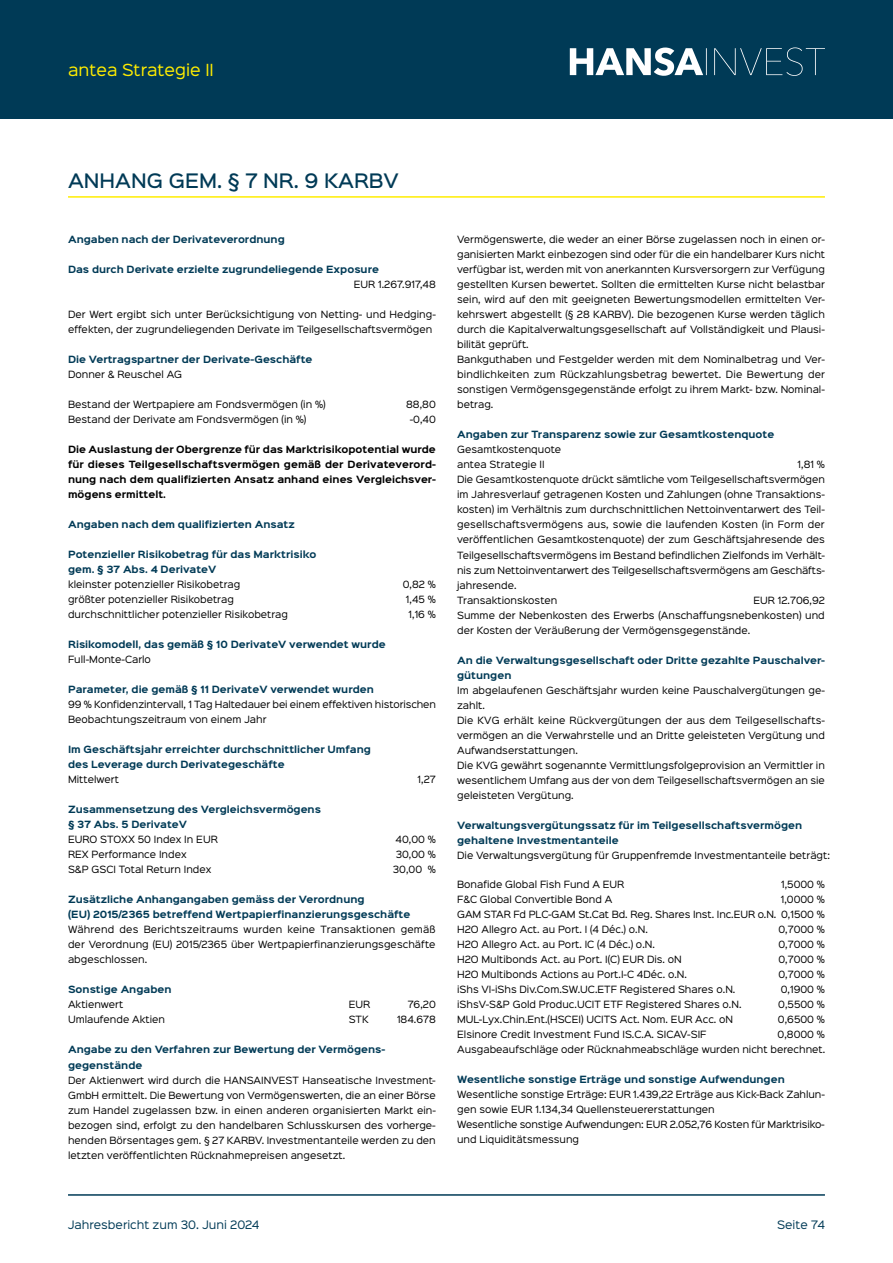
<style>
.page{position:relative;width:893px;height:1263px;background:#fff}
.page>*{position:absolute;margin:0;border:0;box-sizing:border-box;transform-origin:0 0}
.t1{font:500 18px "Sinkin Sans 500";color:#003a56}
.t2{font:15px "Sinkin Sans 400";color:#ffed00}
.t3{font:10.5px "Sinkin Sans 400";color:#003a56}
.t4{font:9px/15px "Sinkin Sans 400";color:#000}
.t5{font:700 9px/15px "Sinkin Sans 700";color:#003a56}
.t6{font:700 9px/15px "Sinkin Sans 700";color:#000;text-align:justify}
</style>
<div class="page">
<div style="left:0;top:0;width:893px;height:119px;background:#003a56"></div>
<svg style="left:570px;top:47px;width:255px;height:29px"></svg>
<hr style="left:68px;top:1194px;width:757px;height:2px;background:#003a56">
<hr style="left:68px;top:196px;width:757px;height:2px;background:#ffed00">
<h2 class="t2" style="left:68px;top:57px;width:147px">antea Strategie II</h2>
<h1 class="t1" style="left:68px;top:165px;width:332px">ANHANG GEM. § 7 NR. 9 KARBV</h1>
<p class="t5" style="left:68px;top:233px;width:218px">Angaben nach der Derivateverordnung</p>
<p class="t5" style="left:68px;top:263px;width:312px">Das durch Derivate erzielte zugrundeliegende Exposure</p>
<p class="t4" style="left:354px;top:276px;width:84px">EUR 1.267.917,48</p>
<p class="t4" style="left:68px;top:306px;width:369px">Der Wert ergibt sich unter Berücksichtigung von Netting- und Hedging&shy;effekten, der zugrundeliegenden Derivate im Teilgesellschaftsvermögen</p>
<p class="t5" style="left:68px;top:353px;width:246px">Die Vertragspartner der Derivate-Geschäfte</p>
<p class="t4" style="left:68px;top:366px;width:115px">Donner &amp; Reuschel AG</p>
<p class="t4" style="left:68px;top:396px;width:259px">Bestand der Wertpapiere am Fondsvermögen (in %)</p>
<p class="t4" style="left:406px;top:396px;width:31px">88,80</p>
<p class="t4" style="left:68px;top:411px;width:240px">Bestand der Derivate am Fondsvermögen (in %)</p>
<p class="t4" style="left:410px;top:411px;width:28px">-0,40</p>
<p class="t6" style="left:68px;top:443px;width:369px">Die Auslastung der Obergrenze für das Marktrisikopotential wurde für dieses Teilgesellschaftsvermögen gemäß der Derivateverord&shy;nung nach dem qualifizierten Ansatz anhand eines Vergleichsver&shy;mögens ermittelt.</p>
<p class="t5" style="left:68px;top:518px;width:228px">Angaben nach dem qualifizierten Ansatz</p>
<p class="t5" style="left:68px;top:548px;width:250px">Potenzieller Risikobetrag für das Marktrisiko gem. § 37 Abs. 4 DerivateV</p>
<p class="t4" style="left:68px;top:576px;width:174px">kleinster potenzieller Risikobetrag</p>
<p class="t4" style="left:403px;top:576px;width:35px">0,82 %</p>
<p class="t4" style="left:68px;top:591px;width:167px">größter potenzieller Risikobetrag</p>
<p class="t4" style="left:406px;top:591px;width:31px">1,45 %</p>
<p class="t4" style="left:68px;top:606px;width:222px">durchschnittlicher potenzieller Risikobetrag</p>
<p class="t4" style="left:408px;top:606px;width:29px">1,16 %</p>
<p class="t5" style="left:68px;top:638px;width:319px">Risikomodell, das gemäß § 10 DerivateV verwendet wurde</p>
<p class="t4" style="left:68px;top:651px;width:84px">Full-Monte-Carlo</p>
<p class="t5" style="left:68px;top:683px;width:307px">Parameter, die gemäß § 11 DerivateV verwendet wurden</p>
<p class="t4" style="left:68px;top:696px;width:369px">99 % Konfidenzintervall, 1 Tag Haltedauer bei einem effektiven historischen<br>Beobachtungszeitraum von einem Jahr</p>
<p class="t5" style="left:68px;top:743px;width:304px">Im Geschäftsjahr erreichter durchschnittlicher Umfang des Leverage durch Derivategeschäfte</p>
<p class="t4" style="left:68px;top:771px;width:52px">Mittelwert</p>
<p class="t4" style="left:418px;top:771px;width:20px">1,27</p>
<p class="t5" style="left:68px;top:803px;width:254px">Zusammensetzung des Vergleichsvermögens § 37 Abs. 5 DerivateV</p>
<p class="t4" style="left:68px;top:831px;width:151px">EURO STOXX 50 Index In EUR</p>
<p class="t4" style="left:396px;top:831px;width:42px">40,00 %</p>
<p class="t4" style="left:68px;top:846px;width:120px">REX Performance Index</p>
<p class="t4" style="left:396px;top:846px;width:42px">30,00 %</p>
<p class="t4" style="left:68px;top:861px;width:145px">S&amp;P GSCI Total Return Index</p>
<p class="t4" style="left:393px;top:861px;width:44px">30,00 %</p>
<p class="t5" style="left:68px;top:893px;width:344px">Zusätzliche Anhangangaben gemäss der Verordnung<br>(EU) 2015/2365 betreffend Wertpapierfinanzierungsgeschäfte</p>
<p class="t4" style="left:68px;top:921px;width:369px;text-align:justify">Während des Berichtszeitraums wurden keine Transaktionen gemäß der Verordnung (EU) 2015/2365 über Wertpapierfinanzierungsgeschäfte abgeschlossen.</p>
<p class="t5" style="left:68px;top:983px;width:105px">Sonstige Angaben</p>
<p class="t4" style="left:68px;top:996px;width:57px">Aktienwert</p>
<p class="t4" style="left:349px;top:996px;width:23px">EUR</p>
<p class="t4" style="left:408px;top:996px;width:30px">76,20</p>
<p class="t4" style="left:68px;top:1011px;width:98px">Umlaufende Aktien</p>
<p class="t4" style="left:349px;top:1011px;width:21px">STK</p>
<p class="t4" style="left:397px;top:1011px;width:40px">184.678</p>
<p class="t5" style="left:68px;top:1043px;width:319px">Angabe zu den Verfahren zur Bewertung der Vermögens&shy;gegenstände</p>
<p class="t4" style="left:68px;top:1071px;width:369px;text-align:justify">Der Aktienwert wird durch die HANSAINVEST Hanseatische Investment-GmbH ermittelt. Die Bewertung von Vermögenswerten, die an einer Börse zum Handel zugelassen bzw. in einen anderen organisierten Markt ein&shy;bezogen sind, erfolgt zu den handelbaren Schlusskursen des vorherge&shy;henden Börsentages gem. § 27 KARBV. Investmentanteile werden zu den letzten veröffentlichten Rücknahmepreisen angesetzt.</p>
<p class="t4" style="left:457px;top:231px;width:369px">Vermögenswerte, die weder an einer Börse zugelassen noch in einen or&shy;ganisierten Markt einbezogen sind oder für die ein handelbarer Kurs nicht verfügbar ist, werden mit von anerkannten Kursversorgern zur Verfügung gestellten Kursen bewertet. Sollten die ermittelten Kurse nicht belastbar sein, wird auf den mit geeigneten Bewertungsmodellen ermittelten Ver&shy;kehrswert abgestellt (§ 28 KARBV). Die bezogenen Kurse werden täglich durch die Kapitalverwaltungsgesellschaft auf Vollständigkeit und Plausi&shy;bilität geprüft.<br>Bankguthaben und Festgelder werden mit dem Nominalbetrag und Ver&shy;bindlichkeiten zum Rückzahlungsbetrag bewertet. Die Bewertung der sonstigen Vermögensgegenstände erfolgt zu ihrem Markt- bzw. Nominal&shy;betrag.</p>
<p class="t5" style="left:457px;top:428px;width:319px">Angaben zur Transparenz sowie zur Gesamtkostenquote</p>
<p class="t4" style="left:457px;top:441px;width:106px">Gesamtkostenquote antea Strategie II</p>
<p class="t4" style="left:457px;top:456px;width:370px;text-indent:340px">1,81 % Die Gesamtkostenquote drückt sämtliche vom Teilgesellschaftsvermögen im Jahresverlauf getragenen Kosten und Zahlungen (ohne Transaktions&shy;kosten) im Verhältnis zum durchschnittlichen Nettoinventarwert des Teil&shy;gesellschaftsvermögens aus, sowie die laufenden Kosten (in Form der veröffentlichen Gesamtkostenquote) der zum Geschäftsjahresende des Teilgesellschaftsvermögens im Bestand befindlichen Zielfonds im Verhält&shy;nis zum Nettoinventarwert des Teilgesellschaftsvermögens am Geschäfts&shy;jahresende.<br>Transaktionskosten</p>
<p class="t4" style="left:457px;top:592px;width:369px;text-align:justify;text-indent:296px">EUR 12.706,92<br>Summe der Nebenkosten des Erwerbs (Anschaffungsnebenkosten) und der Kosten der Veräußerung der Vermögensgegenstände.</p>
<p class="t5" style="left:457px;top:653px;width:369px">An die Verwaltungsgesellschaft oder Dritte gezahlte Pauschalver&shy;gütungen</p>
<p class="t4" style="left:457px;top:682px;width:369px">Im abgelaufenen Geschäftsjahr wurden keine Pauschalvergütungen ge&shy;zahlt.<br>Die KVG erhält keine Rückvergütungen der aus dem Teilgesellschafts&shy;vermögen an die Verwahrstelle und an Dritte geleisteten Vergütung und Aufwandserstattungen.<br>Die KVG gewährt sogenannte Vermittlungsfolgeprovision an Vermittler in wesentlichem Umfang aus der von dem Teilgesellschaftsvermögen an sie geleisteten Vergütung.</p>
<p class="t5" style="left:457px;top:818px;width:347px">Verwaltungsvergütungssatz für im Teilgesellschaftsvermögen gehaltene Investmentanteile</p>
<p class="t4" style="left:457px;top:847px;width:374px">Die Verwaltungsvergütung für Gruppenfremde Investmentanteile beträgt:</p>
<p class="t4" style="left:457px;top:876px;width:169px">Bonafide Global Fish Fund A EUR</p>
<p class="t4" style="left:781px;top:876px;width:45px">1,5000 %</p>
<p class="t4" style="left:457px;top:891px;width:157px">F&amp;C Global Convertible Bond A</p>
<p class="t4" style="left:457px;top:891px;width:369px;text-align:justify;text-indent:324px">1,0000 % GAM STAR Fd PLC-GAM St.Cat Bd. Reg. Shares Inst. Inc.EUR o.N. 0,1500 % H2O Allegro Act. au Port. I (4 Déc.) o.N.</p>
<p class="t4" style="left:778px;top:921px;width:48px">0,7000 %</p>
<p class="t4" style="left:457px;top:936px;width:199px">H2O Allegro Act. au Port. IC (4 Déc.) o.N.</p>
<p class="t4" style="left:778px;top:936px;width:48px">0,7000 %</p>
<p class="t4" style="left:457px;top:951px;width:226px">H2O Multibonds Act. au Port. I(C) EUR Dis. oN</p>
<p class="t4" style="left:778px;top:951px;width:48px">0,7000 %</p>
<p class="t4" style="left:457px;top:966px;width:231px">H2O Multibonds Actions au Port.I-C 4Déc. o.N.</p>
<p class="t4" style="left:778px;top:966px;width:48px">0,7000 %</p>
<p class="t4" style="left:457px;top:981px;width:280px">iShs VI-iShs Div.Com.SW.UC.ETF Registered Shares o.N.</p>
<p class="t4" style="left:781px;top:981px;width:46px">0,1900 %</p>
<p class="t4" style="left:457px;top:996px;width:286px">iShsV-S&amp;P Gold Produc.UCIT ETF Registered Shares o.N.</p>
<p class="t4" style="left:778px;top:996px;width:48px">0,5500 %</p>
<p class="t4" style="left:457px;top:1011px;width:278px">MUL-Lyx.Chin.Ent.(HSCEI) UCITS Act. Nom. EUR Acc. oN</p>
<p class="t4" style="left:778px;top:1011px;width:48px">0,6500 %</p>
<p class="t4" style="left:457px;top:1026px;width:251px">Elsinore Credit Investment Fund IS.C.A. SICAV-SIF</p>
<p class="t4" style="left:457px;top:1026px;width:370px;text-align:right">0,8000 %<br>Ausgabeaufschläge oder Rücknahmeabschläge wurden nicht berechnet.</p>
<p class="t5" style="left:457px;top:1073px;width:329px">Wesentliche sonstige Erträge und sonstige Aufwendungen</p>
<p class="t4" style="left:457px;top:1086px;width:369px">Wesentliche sonstige Erträge: EUR 1.439,22 Erträge aus Kick-Back Zahlun&shy;gen sowie EUR 1.134,34 Quellensteuererstattungen<br>Wesentliche sonstige Aufwendungen: EUR 2.052,76 Kosten für Marktrisiko&shy;und Liquiditätsmessung</p>
<p class="t3" style="left:68px;top:1216px;width:193px">Jahresbericht zum 30. Juni 2024</p>
<p class="t3" style="left:777px;top:1216px;width:49px">Seite 74</p>
</div>
